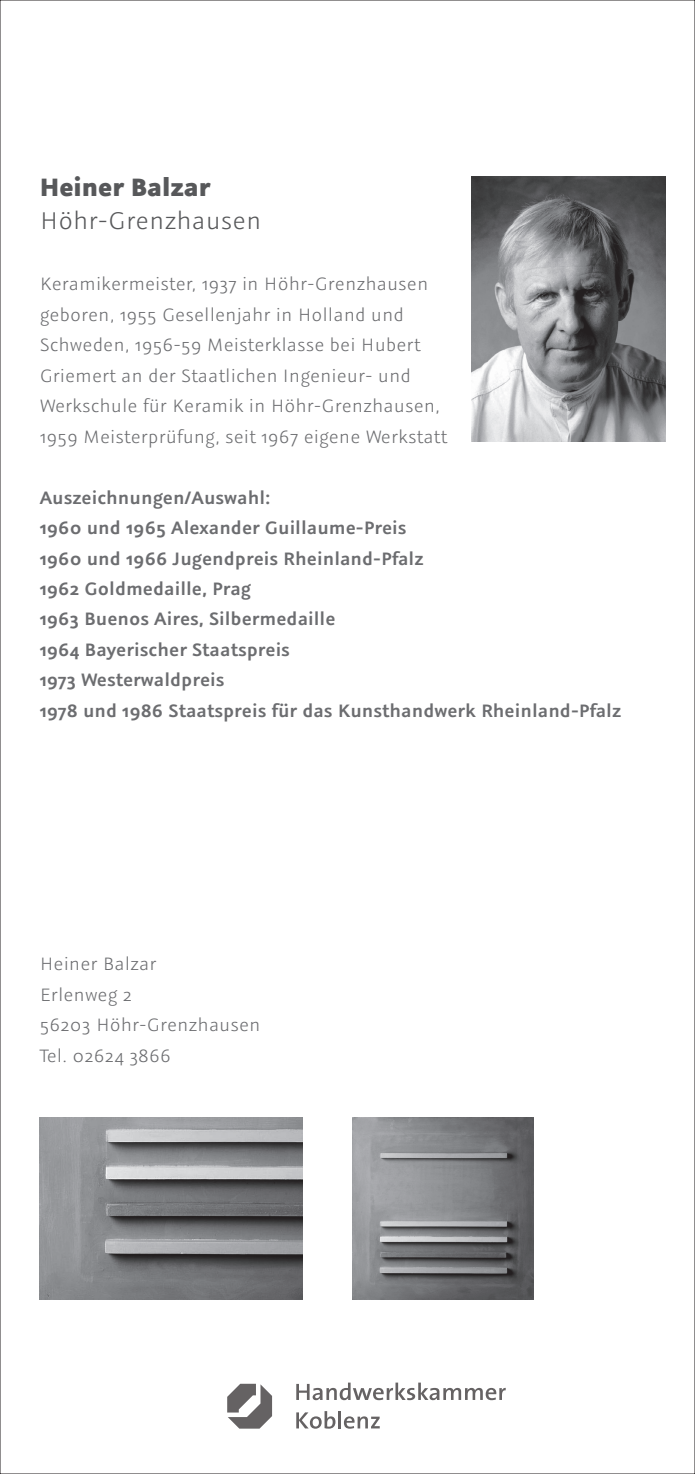
<style>
.page{position:relative;width:695px;height:1474px;background:#fff}
.page>*{position:absolute;margin:0;border:0;box-sizing:border-box;transform-origin:0 0}
.t1{font:700 28px "Graublau Sans";color:#57585a}
.t2{font:300 27.12px "Graublau Sans";color:#57585a}
.t3{font:300 20.12px/30.4px "Graublau Sans";color:#6c6d70}
.t4{font:600 20.12px/30.4px "Graublau Sans";color:#6c6d70}
</style>
<div class="page">
<img style="left:471px;top:176px;width:194px;height:266px">
<img style="left:353px;top:1117px;width:180px;height:182px">
<svg style="left:296px;top:1382px;width:209px;height:18px"></svg>
<svg style="left:296px;top:1411px;width:39px;height:17px"></svg>
<hr style="left:338px;top:1410px;width:3px;height:18px;background:#231f20">
<svg style="left:344px;top:1416px;width:35px;height:12px"></svg>
<svg style="left:227px;top:1383px;width:45px;height:45px"></svg>
<img style="left:40px;top:1117px;width:263px;height:182px">
<h1 class="t1" style="left:40px;top:170px;width:172px">Heiner Balzar</h1>
<h2 class="t2" style="left:40px;top:204px;width:223px">Höhr-Grenzhausen</h2>
<p class="t3" style="left:40px;top:268px;width:409px">Keramikermeister, 1937 in Höhr-Grenzhausen geboren, 1955 Gesellenjahr in Holland und Schweden, 1956-59 Meisterklasse bei Hubert Griemert an der Staatlichen Ingenieur- und Werkschule für Keramik in Höhr-Grenzhausen, 1959 Meisterprüfung, seit 1967 eigene Werkstatt</p>
<p class="t4" style="left:40px;top:481px;width:583px">Auszeichnungen/Auswahl:<br>1960 und 1965 Alexander Guillaume-Preis<br>1960 und 1966 Jugendpreis Rheinland-Pfalz<br>1962 Goldmedaille, Prag<br>1963 Buenos Aires, Silbermedaille<br>1964 Bayerischer Staatspreis<br>1973 Westerwaldpreis<br>1978 und 1986 Staatspreis für das Kunsthandwerk Rheinland-Pfalz</p>
<p class="t3" style="left:40px;top:948px;width:222px">Heiner Balzar<br>Erlenweg 2<br>56203 Höhr-Grenzhausen<br>Tel. 02624 3866</p>
</div>
